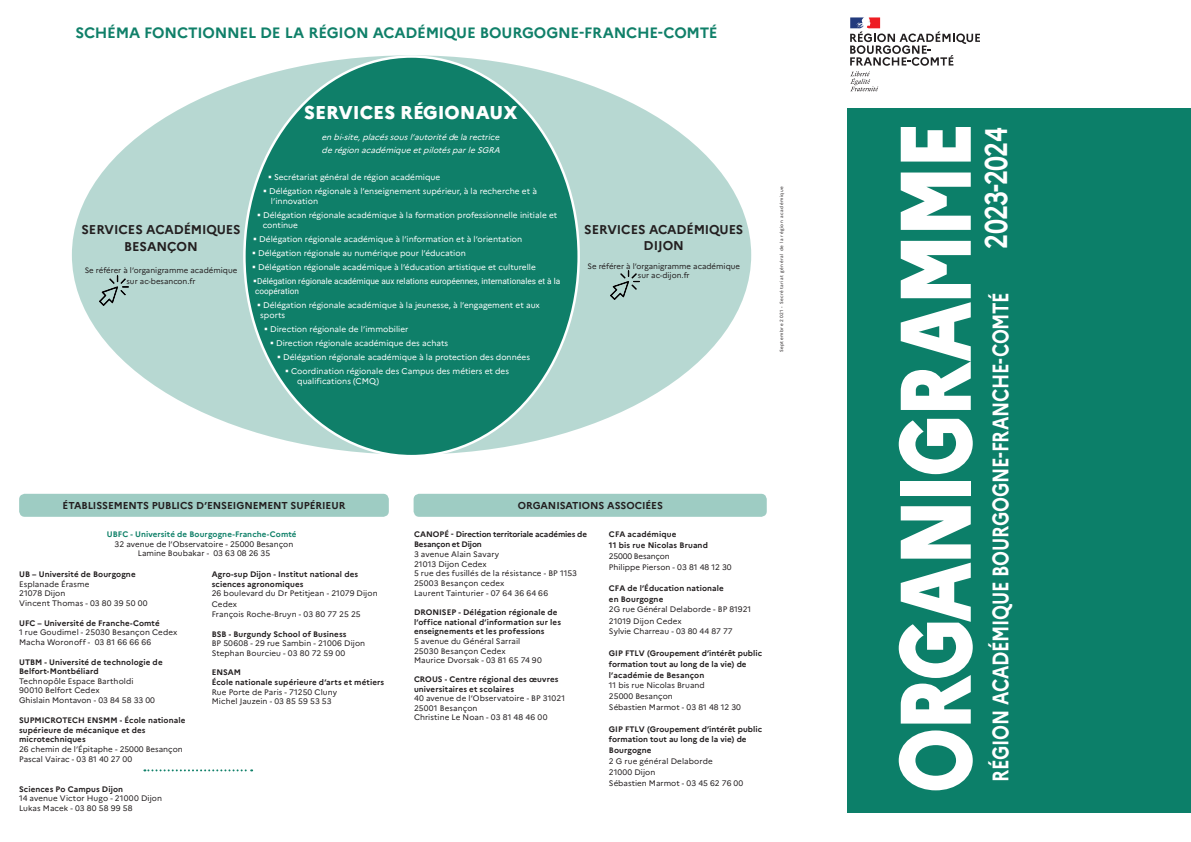
<style>
.page{position:relative;width:1191px;height:842px;background:#fff}
.page>*{position:absolute;margin:0;border:0;box-sizing:border-box;transform-origin:0 0}
.t1{font:800 100px "Marianne";letter-spacing:-.055em;color:#fff;scale:.8 1}
.t2{font:700 31.2px "Marianne";letter-spacing:-.035em;color:#fff;scale:.8 1}
.t3{font:700 22.5px "Marianne";letter-spacing:-.015em;color:#fff;scale:.8 1}
.t4{font:800 18.6px "Marianne";color:#fff}
.t5{font:700 15px "Marianne";letter-spacing:-.015em;color:#108069}
.t6{font:700 12.7px/16.8px "Marianne";color:#231f20;text-align:center}
.t7{font:700 10px "Marianne";letter-spacing:-.005em;color:#231f20}
.t8{font:8.2px/9.9px "Marianne";color:#fff}
.t9{font:8.2px/9.9px "Roboto";color:#fff}
.t10{font:italic 8.2px/12.2px "Marianne";color:#fff}
.t11{font:8px/9.6px "Marianne";letter-spacing:.005em;color:#231f20}
.t12{font:700 8px/9.6px "Marianne";letter-spacing:.01em;color:#231f20}
.t13{font:700 8px/9.8px "Marianne";letter-spacing:-.015em;color:#231f20}
.t14{font:7.8px/11px "Marianne";color:#231f20;text-align:center}
.t15{font:4.5px "Marianne";letter-spacing:.12em;color:#231f20}
.s1{font-style:inherit}
.s2{font-weight:700;color:#108169}
.s3{font-weight:700;color:#108069}
</style>
<div class="page">
<div style="left:19px;top:494px;width:370px;height:23px;background:#9eccc3;border-radius:6px"></div>
<div style="left:72px;top:55px;width:679px;height:400px;background:#b7d8d2;border-radius:50%"></div>
<div style="left:244px;top:57px;width:334px;height:399px;background:#0f7f69;border-radius:50%"></div>
<div style="left:848px;top:108px;width:343px;height:705px;background:#0c7f69"></div>
<svg style="left:850px;top:17px;width:129px;height:74px"></svg>
<div style="left:413px;top:494px;width:353px;height:23px;background:#9eccc3;border-radius:6px"></div>
<img style="left:99px;top:276px;width:29px;height:29px">
<img style="left:610px;top:270px;width:29px;height:29px">
<svg style="left:144px;top:769px;width:108px;height:2px"></svg>
<h3 class="t5" style="left:75px;top:24px;width:644px">SCHÉMA FONCTIONNEL DE LA RÉGION ACADÉMIQUE BOURGOGNE-FRANCHE-COMTÉ</h3>
<h3 class="t6" style="left:81px;top:221px;width:161px">SERVICES ACADÉMIQUES<br>BESANÇON</h3>
<p class="t14" style="left:85px;top:265px;width:154px">Se référer à l’organigramme académique sur ac-besancon.fr</p>
<h3 class="t4" style="left:304px;top:101px;width:215px">SERVICES RÉGIONAUX</h3>
<p class="t10" style="left:321px;top:131px;width:183px">en bi-site,placéssousl’autoritéd<span class="s1">e l a r e c t r i c e </span>derégion académiqueetpilotésparleSGRA</p>
<p class="t8" style="left:268px;top:172px;width:173px">▪ Secrétariat général de région académique</p>
<p class="t8" style="left:271px;top:186px;width:267px;text-indent:-8px">▪ Délégation régionale à l’enseignement supérieur, à la recherche et à l’innovation</p>
<p class="t8" style="left:263px;top:210px;width:296px;text-indent:-5px">▪ Délégation régionale académique à la formation professionnelle initiale et continue</p>
<p class="t8" style="left:253px;top:234px;width:270px">▪ Délégation régionale académique à l’information et à l’orientation</p>
<p class="t8" style="left:252px;top:248px;width:215px">▪ Délégation régionale au numérique pour l’éducation</p>
<p class="t8" style="left:252px;top:262px;width:285px">▪ Délégation régionale académique à l’éducation artistique et culturelle</p>
<p class="t9" style="left:253px;top:276px;width:308px">▪Délégation régionale académique aux relations européennes, internationales et à la coopération</p>
<p class="t8" style="left:260px;top:300px;width:281px;text-indent:-3px">▪ Délégation régionale académique à la jeunesse, à l’engagement et aux sports</p>
<p class="t8" style="left:264px;top:324px;width:146px">▪ Direction régionale de l’immobilier</p>
<p class="t8" style="left:270px;top:338px;width:179px">▪ Direction régionale académique des achats</p>
<p class="t8" style="left:277px;top:352px;width:254px">▪ Délégation régionale académique à la protection des données</p>
<p class="t8" style="left:297px;top:366px;width:213px;text-indent:-12px">▪ Coordination régionale des Campus des métiers et des qualifications (CMQ)</p>
<h3 class="t6" style="left:584px;top:222px;width:161px;line-height:15.3px">SERVICES ACADÉMIQUES<br>DIJON</h3>
<p class="t14" style="left:587px;top:261px;width:154px;line-height:9.4px">Se référer à l’organigramme académique sur ac-dijon.fr</p>
<p class="t15" style="left:779px;top:352px;width:168px;rotate:-90deg">Septembre 2021 - Secrétariat général de la région académique</p>
<p class="t7" style="left:63px;top:499px;width:284px">ÉTABLISSEMENTS PUBLICS D’ENSEIGNEMENT SUPÉRIEUR</p>
<p class="t11" style="left:107px;top:529px;width:191px;text-align:center"><span class="s2">UBFC - Université d</span><span class="s3">e Bourgog</span><span class="s2">ne-Franche-Comté<br></span>32 avenue de l’Observatoire - 25000 Besançon<br>Lamine Boubakar - 03 63 08 26 35</p>
<p class="t12" style="left:19px;top:569px;width:118px">UB – Université de Bourgogne</p>
<p class="t11" style="left:19px;top:579px;width:130px">Esplanade Érasme<br>21078 Dijon<br>Vincent Thomas - 03 80 39 50 00</p>
<p class="t12" style="left:19px;top:618px;width:142px">UFC – Université de Franche-Comté</p>
<p class="t11" style="left:19px;top:628px;width:160px">1 rue Goudimel - 25030 Besançon Cedex<br>Macha Woronoff - 03 81 66 66 66</p>
<p class="t12" style="left:19px;top:657px;width:145px">UTBM - Université de technologie de<br>Belfort-Montbéliard</p>
<p class="t11" style="left:19px;top:676px;width:137px">Technopôle Espace Bartholdi<br>90010 Belfort Cedex<br>Ghislain Montavon - 03 84 58 33 00</p>
<p class="t12" style="left:19px;top:715px;width:168px">SUPMICROTECH ENSMM - École nationale supérieure de mécanique et des microtechniques</p>
<p class="t11" style="left:19px;top:744px;width:165px;line-height:9.9px">26 chemin de l’Épitaphe - 25000 Besançon<br>Pascal Vairac - 03 81 40 27 00</p>
<p class="t12" style="left:19px;top:784px;width:105px">Sciences Po Campus Dijon</p>
<p class="t11" style="left:19px;top:794px;width:144px">14 avenue Victor Hugo - 21000 Dijon<br>Lukas Macek - 03 80 58 99 58</p>
<p class="t12" style="left:212px;top:569px;width:148px">Agro-sup Dijon - Institut national des sciences agronomiques</p>
<p class="t11" style="left:212px;top:588px;width:167px;line-height:10.8px">26 boulevard du Dr Petitjean - 21079 Dijon<br>Cedex</p>
<p class="t11" style="left:212px;top:609px;width:150px">François Roche-Bruyn - 03 80 77 25 25</p>
<p class="t12" style="left:212px;top:629px;width:136px">BSB - Burgundy School of Business</p>
<p class="t11" style="left:212px;top:638px;width:155px">BP 50608 - 29 rue Sambin - 21006 Dijon<br>Stephan Bourcieu - 03 80 72 59 00</p>
<p class="t12" style="left:212px;top:668px;width:174px">ENSAM<br>École nationale supérieure d’arts et métiers</p>
<p class="t11" style="left:212px;top:687px;width:127px">Rue Porte de Paris - 71250 Cluny<br>Michel Jauzein - 03 85 59 53 53</p>
<p class="t7" style="left:518px;top:499px;width:146px">ORGANISATIONS ASSOCIÉES</p>
<p class="t13" style="left:414px;top:529px;width:174px">CANOPÉ - Direction territoriale académies de<br>Besançon et Dijon</p>
<p class="t11" style="left:414px;top:549px;width:164px">3 avenue Alain Savary<br>21013 Dijon Cedex<br>5 rue des fusillés de la résistance - BP 1153<br>25003 Besançon cedex<br>Laurent Tainturier - 07 64 36 64 66</p>
<p class="t12" style="left:414px;top:607px;width:148px">DRONISEP - Délégation régionale de l’office national d’information sur les enseignements et les professions</p>
<p class="t11" style="left:414px;top:636px;width:129px">5 avenue du Général Sarrail<br>25030 Besançon Cedex<br>Maurice Dvorsak - 03 81 65 74 90</p>
<p class="t12" style="left:414px;top:675px;width:146px">CROUS - Centre régional des œuvres universitaires et scolaires</p>
<p class="t11" style="left:414px;top:694px;width:153px">40 avenue de l’Observatoire - BP 31021<br>25001 Besançon<br>Christine Le Noan - 03 81 48 46 00</p>
<p class="t12" style="left:609px;top:529px;width:100px;line-height:10.4px">CFA académique<br>11 bis rue Nicolas Bruand</p>
<p class="t11" style="left:609px;top:550px;width:124px;line-height:10.8px">25000 Besançon<br>Philippe Pierson - 03 81 48 12 30</p>
<p class="t12" style="left:609px;top:583px;width:116px;line-height:10.8px">CFA de l’Éducation nationale en Bourgogne</p>
<p class="t11" style="left:609px;top:604px;width:144px;line-height:11px">2G rue Général Delaborde - BP 81921<br>21019 Dijon Cedex<br>Sylvie Charreau - 03 80 44 87 77</p>
<p class="t12" style="left:609px;top:648px;width:155px;line-height:10.8px">GIP FTLV (Groupement d’intérêt public formation tout au long de la vie) de l’académie de Besançon</p>
<p class="t11" style="left:609px;top:680px;width:134px;line-height:11px">11 bis rue Nicolas Bruand<br>25000 Besançon<br>Sébastien Marmot - 03 81 48 12 30</p>
<p class="t12" style="left:609px;top:723px;width:155px;line-height:10.8px">GIP FTLV (Groupement d’intérêt public formation tout au long de la vie) de<br>Bourgogne</p>
<p class="t11" style="left:609px;top:756px;width:136px;line-height:10.8px">2 G rue général Delaborde<br>21000 Dijon<br>Sébastien Marmot - 03 45 62 76 00</p>
<h1 class="t1" style="left:874px;top:793px;width:841px;rotate:-90deg">ORGANIGRAMME</h1>
<h2 class="t2" style="left:977px;top:249px;width:153px;rotate:-90deg">2023-2024</h2>
<h3 class="t3" style="left:987px;top:782px;width:613px;rotate:-90deg">RÉGION ACADÉMIQUE BOURGOGNE-FRANCHE-COMTÉ</h3>
</div>
